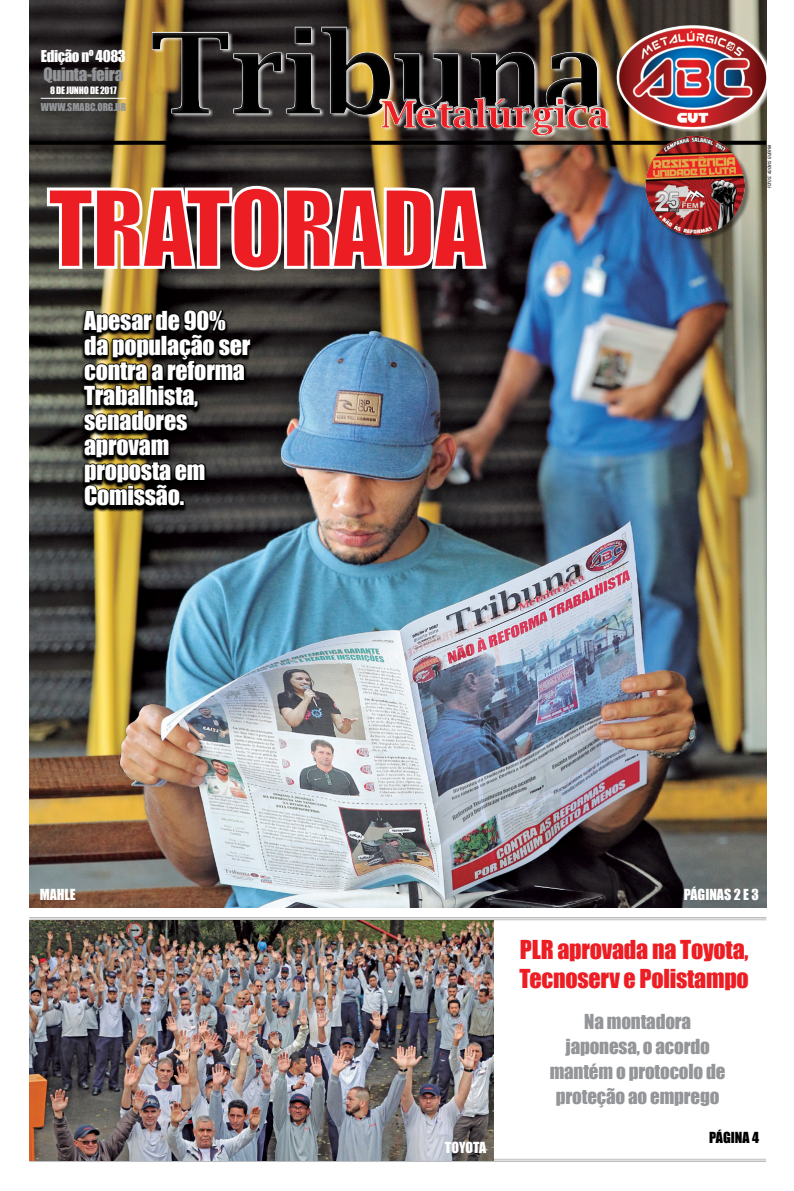
<style>
.page{position:relative;width:794px;height:1191px;background:#fff}
.page>*{position:absolute;margin:0;border:0;box-sizing:border-box;transform-origin:0 0}
.t1{font:99px "Impact";letter-spacing:-.02em;color:#ed1d24}
.t2{font:24px/25px "Impact";letter-spacing:-.01em;color:#fff}
.t3{font:24px/29px "Impact";letter-spacing:-.01em;color:#ed1d24}
.t4{font:19px/25px "Impact";letter-spacing:-.01em;color:#939598;text-align:center}
.t5{font:17px "Impact";color:#939598}
.t6{font:15px "Impact";letter-spacing:-.03em;color:#fff}
.t7{font:14px "Impact";color:#fff}
.t8{font:14px "Impact";color:#000}
.t9{font:10px "Impact";letter-spacing:-.01em;color:#939598}
.t10{font:9.4px "Impact";letter-spacing:-.02em;color:#fff}
.t11{font:italic condensed 4.4px "Swiss 721 BT";letter-spacing:-.005em;color:#000}
.s1{font-size:6.2px}
</style>
<div class="page">
<img style="left:29px;top:0;width:737px;height:907px">
<svg style="left:80px;top:310px;width:174px;height:202px"></svg>
<svg style="left:82px;top:297px;width:170px;height:211px;background:#201c14"></svg>
<svg style="left:45px;top:179px;width:443px;height:93px"></svg>
<div style="left:138px;top:4px;width:655px;height:138px;background:#fff;opacity:.16"></div>
<hr style="left:29px;top:141px;width:737px;height:4px;background:#000">
<hr style="left:41px;top:98px;width:85px;height:1px;background:#fff">
<hr style="left:29px;top:917px;width:737px;height:1px;background:#bcbec0">
<hr style="left:29px;top:919px;width:737px;height:1px;background:#bcbec0">
<hr style="left:29px;top:1160px;width:737px;height:2px;background:#bcbec0">
<hr style="left:29px;top:1159px;width:737px;height:1px;background:#bcbec0">
<img style="left:29px;top:920px;width:464px;height:240px">
<div style="left:647px;top:138px;width:104px;height:104px;background:#000;opacity:.45"></div>
<img style="left:645px;top:136px;width:100px;height:100px">
<p class="t6" style="left:41px;top:45px;width:87px">Edição nº 4083</p>
<p class="t9" style="left:41px;top:99px;width:87px">www.smabc.org.br</p>
<p class="t5" style="left:44px;top:61px;width:81px">Quinta-feira</p>
<p class="t10" style="left:50px;top:83px;width:68px">8 de junho de 2017</p>
<h1 class="t1" style="left:48px;top:152px;width:437px">Tratorada</h1>
<p class="t2" style="left:84px;top:308px;width:168px">Apesar de 90% da população ser contra a reforma<br>Trabalhista, senadores aprovam proposta em<br>Comissão.</p>
<p class="t11" style="left:767px;top:188px;width:45px;rotate:-90deg">fotos<span class="s1">:</span> adonis guerra</p>
<p class="t7" style="left:40px;top:883px;width:38px">mahle</p>
<p class="t7" style="left:445px;top:1137px;width:36px">toyota</p>
<p class="t7" style="left:684px;top:883px;width:77px">Páginas 2 e 3</p>
<p class="t3" style="left:519px;top:934px;width:231px">PLR aprovada na Toyota,<br>Tecnoserv e Polistampo</p>
<p class="t4" style="left:550px;top:1008px;width:177px">Na montadora japonesa, o acordo mantém o protocolo de proteção ao emprego</p>
<p class="t8" style="left:709px;top:1126px;width:51px">Página 4</p>
</div>
